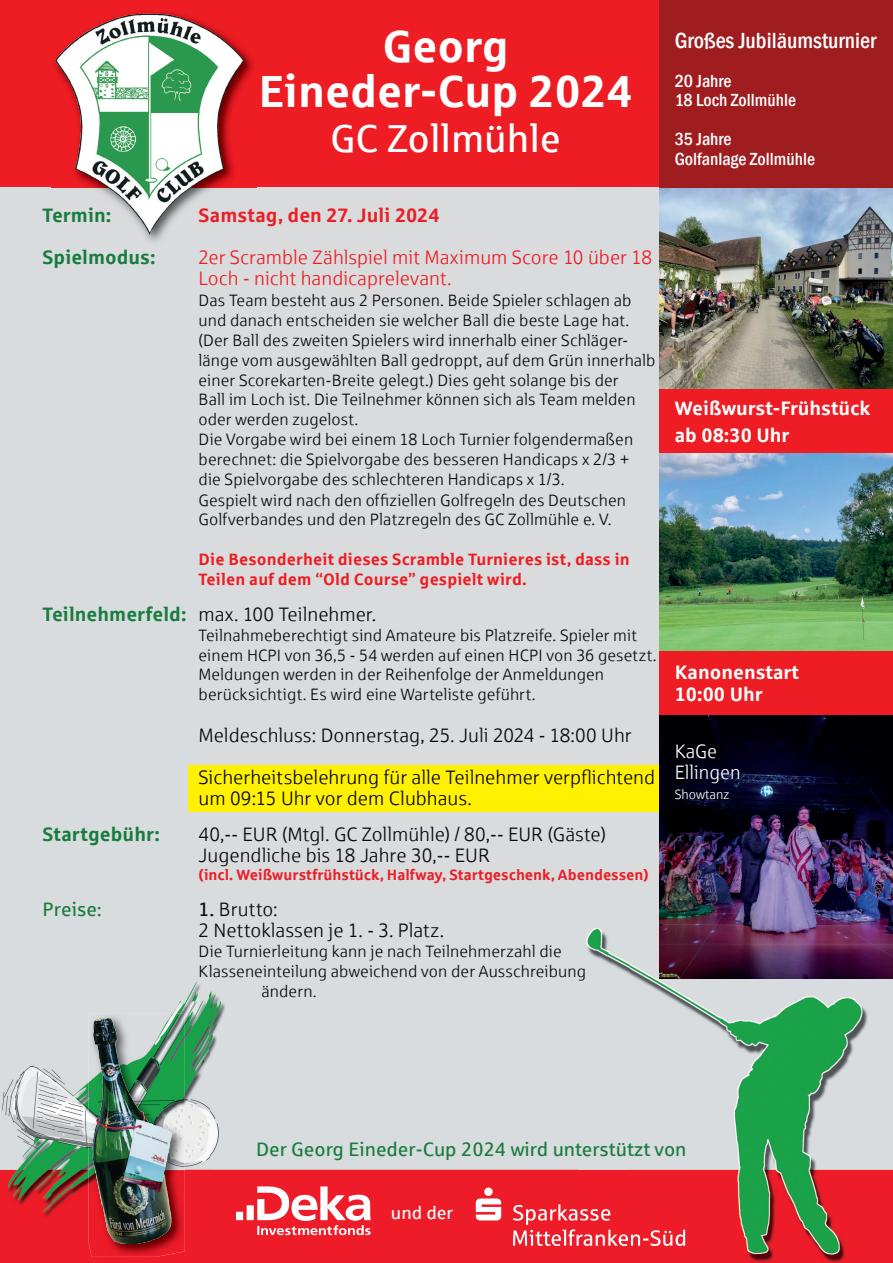
<style>
.page{position:relative;width:893px;height:1263px;background:#fff}
.page>*{position:absolute;margin:0;border:0;box-sizing:border-box;transform-origin:0 0}
.t1{font:700 45px/45px "Sparkasse Rg";color:#fff;text-align:center}
.t2{font:39px "Sparkasse Rg";color:#fff}
.t3{font:500 condensed 22.5px "Franklin Gothic";color:#fff}
.t4{font:19.5px/21px "Sparkasse Lt";color:#080809}
.t5{font:19.5px/21px "Sparkasse Lt";color:#ee1d23}
.t6{font:700 19.5px/22.5px "Sparkasse Rg";color:#fff}
.t7{font:19.5px "Sparkasse Rg";color:#187c3e}
.t8{font:700 19.5px "Sparkasse Rg";color:#187c3e}
.t9{font:700 19.5px "Sparkasse Rg";color:#eb1f27}
.t10{font:19.5px/20.2px "Sparkasse Lt";color:#fff}
.t11{font:500 condensed 18px/19.5px "Franklin Gothic";color:#fff}
.t12{font:18px "Sparkasse Rg";color:#fff}
.t13{font:16.5px/20px "Sparkasse Lt";letter-spacing:.005em;color:#080809}
.t14{font:700 16.5px/19.8px "Sparkasse Rg";letter-spacing:.005em;color:#ee1d23}
.t15{font:700 15px "Sparkasse Rg";color:#eb1f27}
.t16{font:13.5px "Sparkasse Lt";color:#fff}
.s1{font-family:"Sparkasse Rg";font-weight:700;color:#187c3e}
.s2{font-family:"Sparkasse Rg"}
</style>
<div class="page">
<img style="left:631px;top:187px;width:262px;height:1076px">
<img style="left:0;top:187px;width:52px;height:1076px">
<div style="left:210px;top:187px;width:421px;height:1076px;background:#d9dbdd"></div>
<div style="left:52px;top:246px;width:158px;height:806px;background:#d9dcde"></div>
<img style="left:52px;top:1052px;width:52px;height:211px">
<img style="left:158px;top:1052px;width:52px;height:211px">
<img style="left:104px;top:1257px;width:54px;height:6px">
<img style="left:659px;top:452px;width:234px;height:200px">
<svg style="left:476px;top:1187px;width:25px;height:33px"></svg>
<svg style="left:513px;top:1204px;width:172px;height:42px;background:#f14651"></svg>
<svg style="left:236px;top:1186px;width:135px;height:49px"></svg>
<img style="left:89px;top:1014px;width:96px;height:243px">
<img style="left:92px;top:1017px;width:80px;height:227px">
<div style="left:659px;top:652px;width:234px;height:64px;background:#ee1d23"></div>
<img style="left:659px;top:188px;width:234px;height:200px">
<div style="left:0;top:0;width:659px;height:187px;background:#ee1d23"></div>
<img style="left:52px;top:12px;width:204px;height:234px">
<img style="left:55px;top:14px;width:189px;height:221px">
<img style="left:659px;top:716px;width:234px;height:262px">
<div style="left:659px;top:388px;width:234px;height:64px;background:#ee1d23"></div>
<div style="left:659px;top:0;width:234px;height:188px;background:#9f1c1f"></div>
<div style="left:189px;top:765px;width:470px;height:46px;background:#fff101"></div>
<h1 class="t1" style="left:258px;top:22px;width:376px">Georg<br>Eineder-Cup 2024</h1>
<h2 class="t2" style="left:330px;top:114px;width:232px">GC Zollmühle</h2>
<p class="t8" style="left:43px;top:203px;width:70px">Termin:</p>
<p class="t9" style="left:199px;top:203px;width:243px">Samstag, den 27. Juli 2024</p>
<p class="t8" style="left:43px;top:245px;width:115px">Spielmodus:</p>
<p class="t5" style="left:199px;top:247px;width:455px">2er Scramble Zählspiel mit Maximum Score 10 über 18<br>Loch - nicht handicaprelevant.</p>
<p class="t13" style="left:199px;top:290px;width:459px">Das Team besteht aus 2 Personen. Beide Spieler schlagen ab und danach entscheiden sie welcher Ball die beste Lage hat. (Der Ball des zweiten Spielers wird innerhalb einer Schläger&shy;länge vom ausgewählten Ball gedroppt, auf dem Grün innerhalb einer Scorekarten-Breite gelegt.) Dies geht solange bis der<br>Ball im Loch ist. Die Teilnehmer können sich als Team melden oder werden zugelost.<br>Die Vorgabe wird bei einem 18 Loch Turnier folgendermaßen berechnet: die Spielvorgabe des besseren Handicaps x 2/3 +<br>die Spielvorgabe des schlechteren Handicaps x 1/3.<br>Gespielt wird nach den offiziellen Golfregeln des Deutschen Golfverbandes und den Platzregeln des GC Zollmühle e. V.</p>
<p class="t14" style="left:199px;top:549px;width:433px">Die Besonderheit dieses Scramble Turnieres ist, dass in<br>Teilen auf dem “Old Course” gespielt wird.</p>
<p class="t4" style="left:43px;top:603px;width:335px"><span class="s1">Teilnehmerfeld:</span> max. 100 Teilnehmer.</p>
<p class="t13" style="left:199px;top:625px;width:460px">Teilnahmeberechtigt sind Amateure bis Platzreife. Spieler mit einem HCPI von 36,5 - 54 werden auf einen HCPI von 36 gesetzt.<br>Meldungen werden in der Reihenfolge der Anmeldungen berücksichtigt. Es wird eine Warteliste geführt.</p>
<p class="t4" style="left:199px;top:714px;width:458px;line-height:42px">Meldeschluss: Donnerstag, 25. Juli 2024 - 18:00 Uhr<br>Sicherheitsbelehrung für alle Teilnehmer verpflichtend</p>
<p class="t4" style="left:199px;top:787px;width:275px">um 09:15 Uhr vor dem Clubhaus.</p>
<p class="t8" style="left:43px;top:822px;width:119px">Startgebühr:</p>
<p class="t4" style="left:199px;top:823px;width:409px">40,-- EUR (Mtgl. GC Zollmühle) / 80,-- EUR (Gäste)<br>Jugendliche bis 18 Jahre 30,-- EUR</p>
<p class="t15" style="left:199px;top:865px;width:452px">(incl. Weißwurstfrühstück, Halfway, Startgeschenk, Abendessen)</p>
<p class="t7" style="left:43px;top:897px;width:61px">Preise:</p>
<p class="t4" style="left:199px;top:898px;width:247px"><span class="s2">1.</span> Brutto:<br>2 Nettoklassen je 1. - 3. Platz.</p>
<p class="t13" style="left:199px;top:941px;width:365px">Die Turnierleitung kann je nach Teilnehmerzahl die</p>
<p class="t13" style="left:199px;top:961px;width:389px">Klasseneinteilung abweichend von der Ausschreibung</p>
<p class="t13" style="left:262px;top:980px;width:57px">ändern.</p>
<h3 class="t3" style="left:675px;top:26px;width:203px">Großes Jubiläumsturnier</h3>
<p class="t11" style="left:675px;top:71px;width:123px">20 Jahre<br>18 Loch Zollmühle</p>
<p class="t11" style="left:675px;top:130px;width:142px">35 Jahre<br>Golfanlage Zollmühle</p>
<p class="t6" style="left:675px;top:394px;width:197px;line-height:27px">Weißwurst-Frühstück ab 08:30 Uhr</p>
<p class="t6" style="left:675px;top:660px;width:126px">Kanonenstart<br>10:00 Uhr</p>
<p class="t10" style="left:675px;top:741px;width:67px">KaGe<br>Ellingen</p>
<p class="t16" style="left:675px;top:786px;width:56px">Showtanz</p>
<p class="t7" style="left:256px;top:1137px;width:432px">Der Georg Eineder-Cup 2024 wird unterstützt von</p>
<p class="t12" style="left:391px;top:1202px;width:64px">und der</p>
</div>
